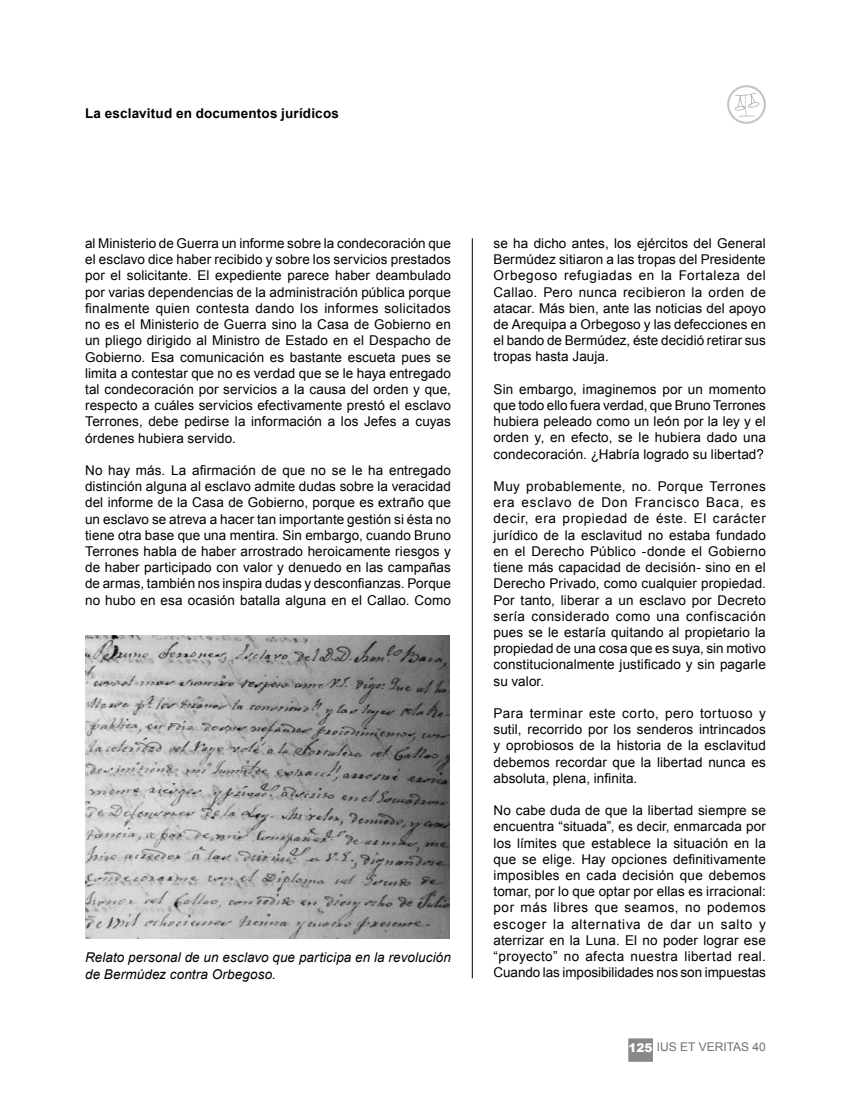
<style>
.page{position:relative;width:851px;height:1106px;background:#fff}
.page>*{position:absolute;margin:0;border:0;box-sizing:border-box;transform-origin:0 0}
.t1{font:13.5px/16.2px "Arial";letter-spacing:.01em;color:#000;text-align:justify}
.t2{font:italic 13.5px/16.2px "Arial";letter-spacing:.005em;color:#000}
.t3{font:700 13.5px "Arial";letter-spacing:.01em;color:#000}
.t4{font:12px "Arial";color:#707173}
.s1{font-weight:900;color:#fff}
</style>
<div class="page">
<hr style="left:472px;top:238px;width:1px;height:740px;background:#000">
<div style="left:628px;top:1038px;width:24px;height:23px;background:#87888a;border:2px solid #87888a"></div>
<svg style="left:727px;top:85px;width:38px;height:39px"></svg>
<img style="left:85px;top:635px;width:364px;height:303px">
<p class="t3" style="left:85px;top:104px;width:255px">La esclavitud en documentos jurídicos</p>
<p class="t1" style="left:85px;top:235px;width:367px">al Ministerio de Guerra un informe sobre la condecoración que el esclavo dice haber recibido y sobre los servicios prestados por el solicitante. El expediente parece haber deambulado por varias dependencias de la administración pública porque finalmente quien contesta dando los informes solicitados no es el Ministerio de Guerra sino la Casa de Gobierno en un pliego dirigido al Ministro de Estado en el Despacho de Gobierno. Esa comunicación es bastante escueta pues se limita a contestar que no es verdad que se le haya entregado tal condecoración por servicios a la causa del orden y que, respecto a cuáles servicios efectivamente prestó el esclavo Terrones, debe pedirse la información a los Jefes a cuyas órdenes hubiera servido.</p>
<p class="t1" style="left:85px;top:462px;width:367px">No hay más. La afirmación de que no se le ha entregado distinción alguna al esclavo admite dudas sobre la veracidad del informe de la Casa de Gobierno, porque es extraño que un esclavo se atreva a hacer tan importante gestión si ésta no tiene otra base que una mentira. Sin embargo, cuando Bruno Terrones habla de haber arrostrado heroicamente riesgos y de haber participado con valor y denuedo en las campañas de armas, también nos inspira dudas y desconfianzas. Porque no hubo en esa ocasión batalla alguna en el Callao. Como</p>
<p class="t2" style="left:85px;top:949px;width:367px">Relato personal de un esclavo que participa en la revolución de Bermúdez contra Orbegoso.</p>
<p class="t1" style="left:493px;top:235px;width:274px">se ha dicho antes, los ejércitos del General Bermúdez sitiaron a las tropas del Presidente Orbegoso refugiadas en la Fortaleza del Callao. Pero nunca recibieron la orden de atacar. Más bien, ante las noticias del apoyo de Arequipa a Orbegoso y las defecciones en el bando de Bermúdez, éste decidió retirar sus tropas hasta Jauja.</p>
<p class="t1" style="left:493px;top:381px;width:274px">Sin embargo, imaginemos por un momento que todo ello fuera verdad, que Bruno Terrones hubiera peleado como un león por la ley y el orden y, en efecto, se le hubiera dado una condecoración. ¿Habría logrado su libertad?</p>
<p class="t1" style="left:493px;top:478px;width:274px">Muy probablemente, no. Porque Terrones era esclavo de Don Francisco Baca, es decir, era propiedad de éste. El carácter jurídico de la esclavitud no estaba fundado en el Derecho público -donde el Gobierno tiene más capacidad de decisión- sino en el Derecho Privado, como cualquier propiedad.<br>Por tanto, liberar a un esclavo por Decreto sería considerado como una confiscación pues se le estaría quitando al propietario la propiedad de una cosa que es suya, sin motivo constitucionalmente justificado y sin pagarle su valor.</p>
<p class="t1" style="left:493px;top:705px;width:274px">Para terminar este corto, pero tortuoso y sutil, recorrido por los senderos intrincados y oprobiosos de la historia de la esclavitud debemos recordar que la libertad nunca es absoluta, plena, infinita.</p>
<p class="t1" style="left:493px;top:802px;width:274px">No cabe duda de que la libertad siempre se encuentra “situada”, es decir, enmarcada por los límites que establece la situación en la que se elige. Hay opciones definitivamente imposibles en cada decisión que debemos tomar, por lo que optar por ellas es irracional: por más libres que seamos, no podemos escoger la alternativa de dar un salto y aterrizar en la Luna. El no poder lograr ese “proyecto” no afecta nuestra libertad real.<br>Cuando las imposibilidades nos son impuestas</p>
<p class="t4" style="left:628px;top:1038px;width:139px"><span class="s1">125</span> ius et veritas 40</p>
</div>
